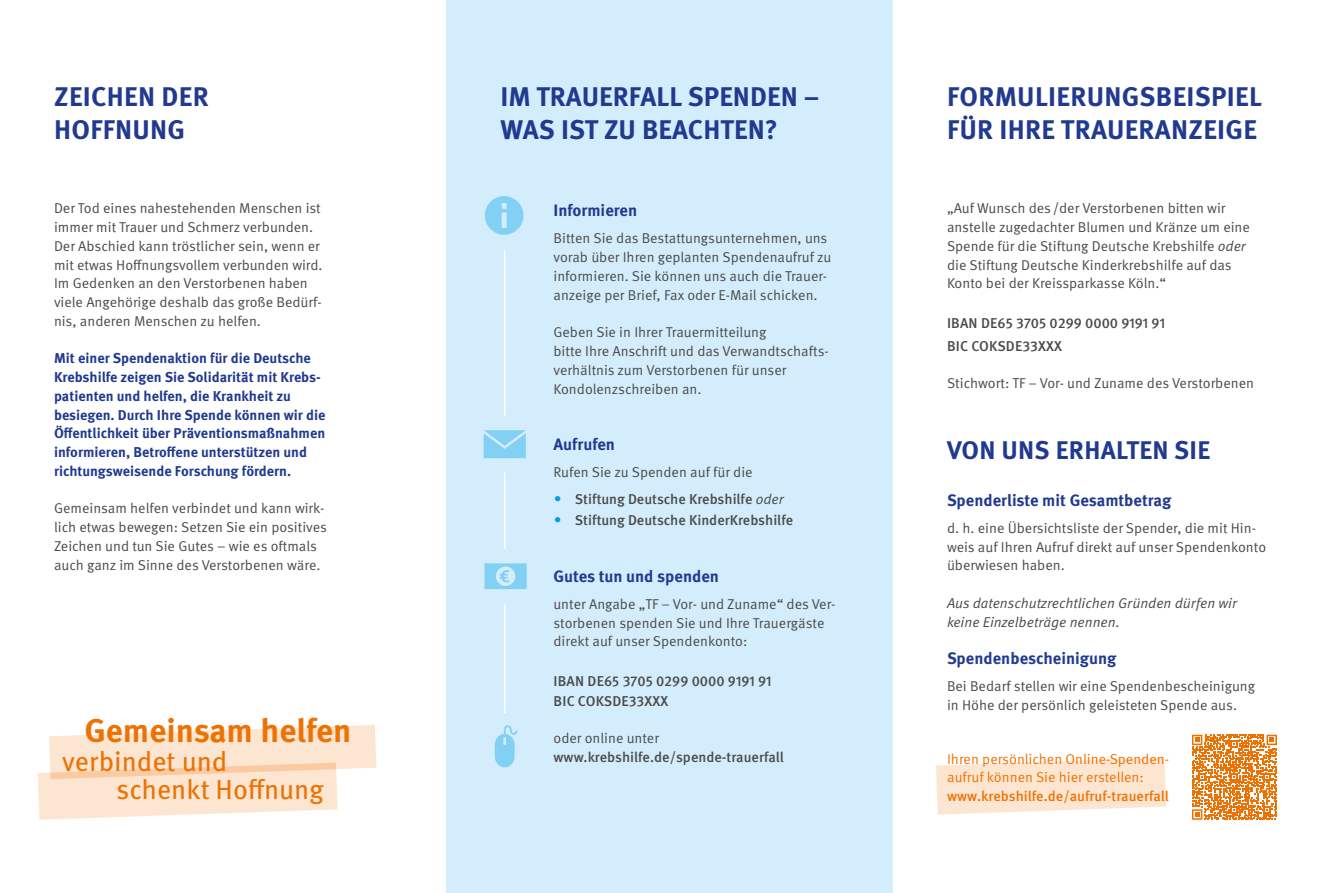
<style>
.page{position:relative;width:1331px;height:893px;background:#fff}
.page>*{position:absolute;margin:0;border:0;box-sizing:border-box;transform-origin:0 0}
.t1{font:700 33px "Meta Pro";color:#ee7203}
.t2{font:27.45px/28.8px "Meta Pro";color:#ee7203}
.t3{font:700 27px/33px "Meta Pro";letter-spacing:.01em;color:#213a8f}
.t4{font:700 25.5px "Meta Pro";letter-spacing:.01em;color:#213a8f}
.t5{font:700 16.5px "Meta Pro";color:#213a8f}
.t6{font:14.25px/18.8px "Meta Pro";color:#4a4a49}
.t7{font:700 14.25px/18.8px "Meta Pro";color:#213a8f}
.t8{font:500 14.25px/22.5px "Meta Pro";color:#4a4a49}
.t9{font:italic 14.25px/18.8px "Meta Pro";color:#4a4a49}
.t10{font:14.25px/18.8px "Meta Pro";color:#ee7203}
.t11{font:500 14.25px "Meta Pro";color:#ee7203}
.s1{font-weight:400;font-style:italic;font-size:15px;color:#009fe3}
.s2{font-weight:400;font-style:italic}
.s3{font-style:italic}
</style>
<div class="page">
<div style="left:446px;top:0;width:447px;height:893px;background:#d4edfc"></div>
<svg style="left:936px;top:757px;width:230px;height:57px;background:#fde9d7"></svg>
<svg style="left:38px;top:725px;width:338px;height:95px"></svg>
<svg style="left:1192px;top:735px;width:85px;height:85px"></svg>
<svg style="left:484px;top:430px;width:42px;height:28px"></svg>
<svg style="left:484px;top:563px;width:43px;height:26px"></svg>
<hr style="left:504px;top:250px;width:1px;height:166px;background:#fff">
<hr style="left:504px;top:472px;width:1px;height:77px;background:#fff">
<svg style="left:485px;top:196px;width:38px;height:39px"></svg>
<hr style="left:504px;top:603px;width:1px;height:110px;background:#fff">
<svg style="left:495px;top:725px;width:23px;height:42px"></svg>
<h3 class="t3" style="left:54px;top:81px;width:156px">ZEICHEN DER<br>HOFFNUNG</h3>
<p class="t6" style="left:54px;top:199px;width:270px">Der Tod eines nahestehenden Menschen ist immer mit Trauer und Schmerz verbunden.<br>Der Abschied kann tröstlicher sein, wenn er mit etwas Hoffnungsvollem verbunden wird.<br>Im Gedenken an den Verstorbenen haben viele Angehörige deshalb das große Bedürf&shy;nis, anderen Menschen zu helfen.</p>
<p class="t7" style="left:54px;top:350px;width:273px">Mit einer Spendenaktion für die Deutsche Krebshilfe zeigen Sie Solidarität mit Krebs&shy;patienten und helfen, die Krankheit zu besiegen. Durch Ihre Spende können wir die Öffentlichkeit über Präventionsmaßnahmen informieren, Betroffene unterstützen und richtungsweisende Forschung fördern.</p>
<p class="t6" style="left:54px;top:500px;width:275px">Gemeinsam helfen verbindet und kann wirk&shy;lich etwas bewegen: Setzen Sie ein positives Zeichen und tun Sie Gutes – wie es oftmals auch ganz im Sinne des Verstorbenen wäre.</p>
<h1 class="t1" style="left:84px;top:709px;width:268px">Gemeinsam helfen</h1>
<h2 class="t2" style="left:116px;top:747px;width:209px;text-indent:-54px">verbindet und schenkt Hoffnung</h2>
<h3 class="t3" style="left:500px;top:81px;width:320px">IM TRAUERFALL SPENDEN –<br>WAS IST ZU BEACHTEN?</h3>
<p class="t5" style="left:553px;top:200px;width:85px">Informieren</p>
<p class="t6" style="left:553px;top:230px;width:279px">Bitten Sie das Bestattungsunternehmen, uns vorab über Ihren geplanten Spendenaufruf zu informieren. Sie können uns auch die Trauer&shy;anzeige per Brief, Fax oder E-Mail schicken.</p>
<p class="t6" style="left:553px;top:323px;width:277px">Geben Sie in Ihrer Trauermitteilung<br>bitte Ihre Anschrift und das Verwandtschafts&shy;verhältnis zum Verstorbenen für unser Kondolenzschreiben an.</p>
<p class="t5" style="left:553px;top:434px;width:63px">Aufrufen</p>
<p class="t6" style="left:553px;top:463px;width:201px">Rufen Sie zu Spenden auf für die</p>
<p class="t8" style="left:553px;top:488px;width:232px"><span class="s1">•</span> Stiftung Deutsche Krebshilfe <span class="s2">oder</span></p>
<p class="t8" style="left:553px;top:509px;width:241px"><span class="s1">•</span> Stiftung Deutsche KinderKrebshilfe</p>
<p class="t5" style="left:553px;top:565px;width:167px">Gutes tun und spenden</p>
<p class="t6" style="left:553px;top:595px;width:283px">unter Angabe „TF – Vor- und Zuname“ des Ver&shy;storbenen spenden Sie und Ihre Trauergäste direkt auf unser Spendenkonto:</p>
<p class="t8" style="left:554px;top:672px;width:219px;line-height:19.5px">IBAN DE65 3705 0299 0000 9191 91<br>BIC COKSDE33XXX</p>
<p class="t6" style="left:553px;top:729px;width:107px">oder online unter</p>
<p class="t8" style="left:553px;top:746px;width:232px">www.krebshilfe.de/spende-trauerfall</p>
<h3 class="t3" style="left:947px;top:81px;width:316px">FORMULIERUNGSBEISPIEL<br>FÜR IHRE TRAUERANZEIGE</h3>
<p class="t6" style="left:947px;top:199px;width:304px">„Auf Wunsch des/der Verstorbenen bitten wir anstelle zugedachter Blumen und Kränze um eine Spende für die Stiftung Deutsche Krebshilfe <span class="s3">oder </span>die Stiftung Deutsche Kinderkrebshilfe auf das Konto bei der Kreissparkasse Köln.“</p>
<p class="t8" style="left:947px;top:312px;width:219px">IBAN DE65 3705 0299 0000 9191 91<br>BIC COKSDE33XXX</p>
<p class="t6" style="left:947px;top:374px;width:309px">Stichwort: TF – Vor- und Zuname des Verstorbenen</p>
<h3 class="t4" style="left:947px;top:434px;width:265px">VON UNS ERHALTEN SIE</h3>
<p class="t5" style="left:947px;top:489px;width:226px">Spenderliste mit Gesamtbetrag</p>
<p class="t6" style="left:947px;top:519px;width:321px">d. h. eine Übersichtsliste der Spender, die mit Hin&shy;weis auf Ihren Aufruf direkt auf unser Spendenkonto überwiesen haben.</p>
<p class="t9" style="left:947px;top:594px;width:292px">Aus datenschutzrechtlichen Gründen dürfen wir keine Einzelbeträge nennen.</p>
<p class="t5" style="left:947px;top:648px;width:171px">Spendenbescheinigung</p>
<p class="t6" style="left:947px;top:677px;width:309px">Bei Bedarf stellen wir eine Spendenbescheinigung in Höhe der persönlich geleisteten Spende aus.</p>
<p class="t10" style="left:947px;top:750px;width:223px">Ihren persönlichen Online-Spenden&shy;aufruf können Sie hier erstellen:</p>
<p class="t11" style="left:947px;top:787px;width:223px">www.krebshilfe.de/aufruf-trauerfall</p>
</div>
